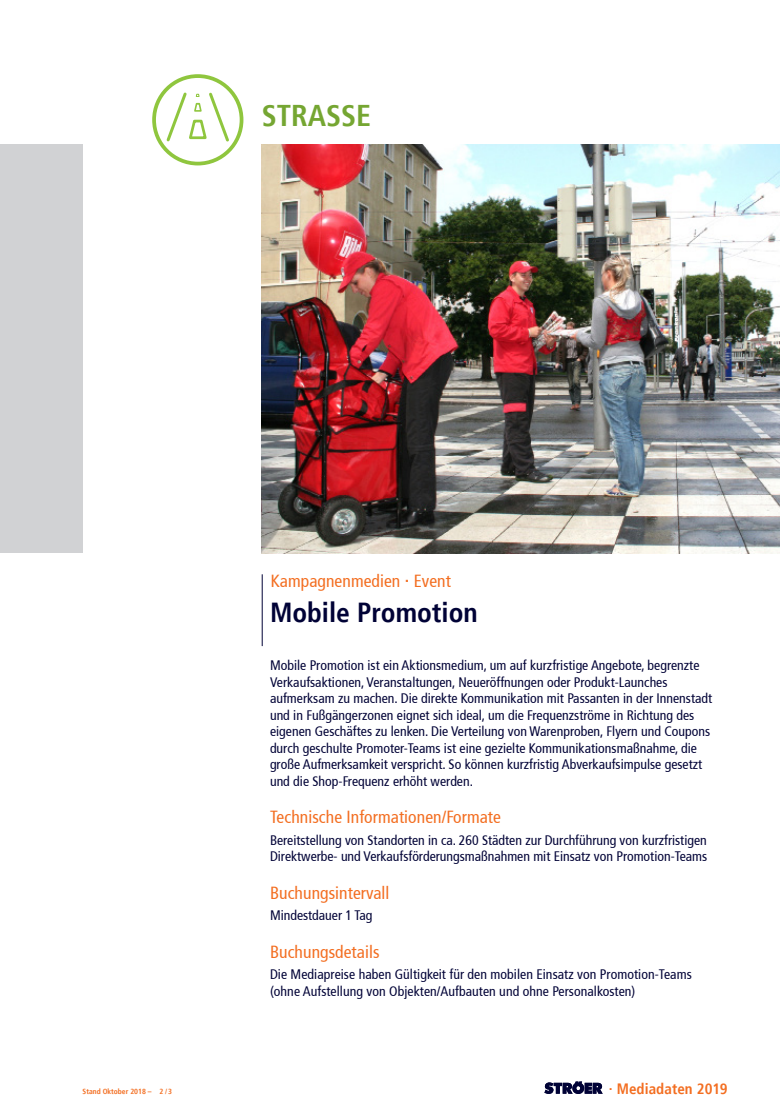
<style>
.page{position:relative;width:780px;height:1117px;background:#fff}
.page>*{position:absolute;margin:0;border:0;box-sizing:border-box;transform-origin:0 0}
.t1{font:700 condensed 30px "Stroeer Frutiger";color:#75a632}
.t2{font:700 condensed 27.5px "Stroeer Frutiger";color:#000236}
.Überschrift{font:condensed 17.5px "Stroeer Frutiger";letter-spacing:.005em;color:#f36e21}
.t3{font:700 condensed 15px "Stroeer Frutiger";letter-spacing:.005em;color:#f36e21}
.Überschrift-2{font:condensed 13.75px/16.5px "Stroeer Frutiger";color:#000236}
.t4{font:700 condensed 7.5px "Stroeer Frutiger";color:#f36e21}
</style>
<div class="page">
<div style="left:0;top:145px;width:83px;height:408px;background:#d1d2d4"></div>
<hr style="left:262px;top:574px;width:1px;height:72px;background:#000236">
<img style="left:262px;top:145px;width:518px;height:408px">
<svg style="left:544px;top:1081px;width:58px;height:12px"></svg>
<svg style="left:164px;top:90px;width:67px;height:52px"></svg>
<div style="left:152px;top:74px;width:91px;height:91px;border:4px solid #8fc63e;border-radius:50%"></div>
<h1 class="t1" style="left:262px;top:97px;width:111px">STRASSE</h1>
<p class="Überschrift" style="left:271px;top:571px;width:182px">Kampagnenmedien <sup>.</sup> Event</p>
<p class="t2" style="left:270px;top:595px;width:209px">Mobile Promotion</p>
<p class="Überschrift-2" style="left:270px;top:657px;width:431px">Mobile Promotion ist ein Aktionsmedium, um auf kurzfristige Angebote, begrenzte</p>
<p class="Überschrift-2" style="left:270px;top:673px;width:399px">Verkaufsaktionen, Veranstaltungen, Neueröffnungen oder Produkt-Launches</p>
<p class="Überschrift-2" style="left:270px;top:690px;width:443px">aufmerksam zu machen. Die direkte Kommunikation mit Passanten in der Innenstadt</p>
<p class="Überschrift-2" style="left:270px;top:706px;width:426px">und in Fußgängerzonen eignet sich ideal, um die Frequenzströme in Richtung des</p>
<p class="Überschrift-2" style="left:270px;top:723px;width:442px">eigenen Geschäftes zu lenken. Die Verteilung von Warenproben, Flyern und Coupons durch geschulte Promoter-Teams ist eine gezielte Kommunikationsmaßnahme, die</p>
<p class="Überschrift-2" style="left:270px;top:756px;width:434px">große Aufmerksamkeit verspricht. So können kurzfristig Abverkaufsimpulse gesetzt</p>
<p class="Überschrift-2" style="left:270px;top:772px;width:204px">und die Shop-Frequenz erhöht werden.</p>
<p class="Überschrift" style="left:270px;top:806px;width:232px">Technische Informationen/Formate</p>
<p class="Überschrift-2" style="left:270px;top:831px;width:438px">Bereitstellung von Standorten in ca. 260 Städten zur Durchführung von kurzfristigen</p>
<p class="Überschrift-2" style="left:270px;top:848px;width:439px">Direktwerbe- und Verkaufsförderungsmaßnahmen mit Einsatz von Promotion-Teams</p>
<p class="Überschrift" style="left:270px;top:882px;width:121px">Buchungsintervall</p>
<p class="Überschrift-2" style="left:270px;top:907px;width:104px">Mindestdauer 1 Tag</p>
<p class="Überschrift" style="left:270px;top:941px;width:111px">Buchungsdetails</p>
<p class="Überschrift-2" style="left:270px;top:966px;width:423px">Die Mediapreise haben Gültigkeit für den mobilen Einsatz von Promotion-Teams</p>
<p class="Überschrift-2" style="left:270px;top:982px;width:367px">(ohne Aufstellung von Objekten/Aufbauten und ohne Personalkosten)</p>
<p class="t4" style="left:83px;top:1086px;width:91px">Stand Oktober 2018 – 2 /3</p>
<p class="t3" style="left:616px;top:1079px;width:112px">Mediadaten 2019</p>
<p class="t3" style="left:608px;top:1075px;width:5px">.</p>
</div>
